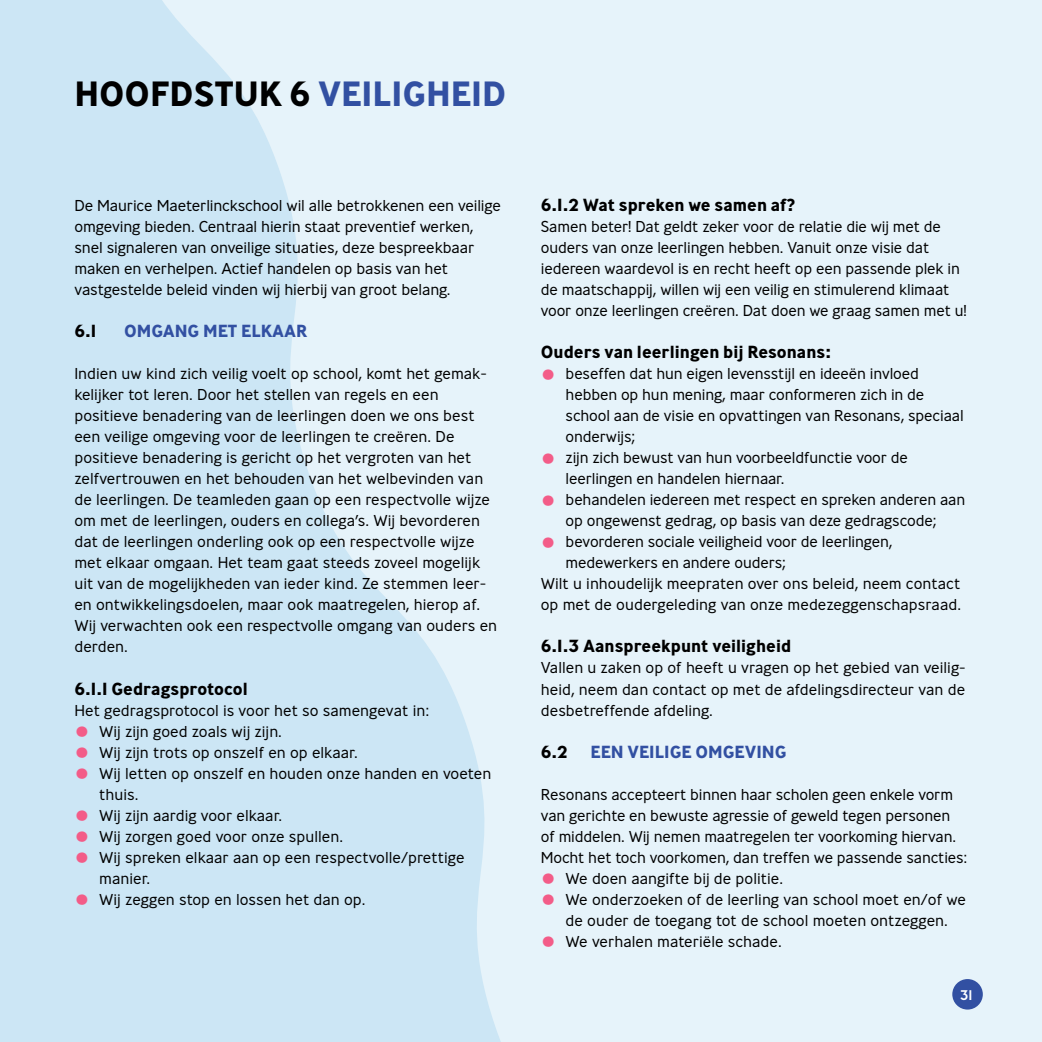
<style>
.page{position:relative;width:1042px;height:1042px;background:#e6f3fa}
.page>*{position:absolute;margin:0;border:0;box-sizing:border-box;transform-origin:0 0}
.t1{font:700 35px "Ministry";color:#3250a2}
.t2{font:700 35px "Ministry";color:#000}
.tussenkop{font:700 17.5px "Ministry";color:#000}
.t3{font:700 17.5px "Ministry";color:#3250a2}
.plat{font:300 15.75px/21px "Ministry";letter-spacing:-.01em;color:#000}
.t4{font:500 14px "Ministry";color:#fff}
.s1{color:#000}
.s2{font-weight:700;font-size:28px;color:#f35c88}
</style>
<div class="page">
<svg style="left:0;top:0;width:501px;height:1042px;fill:#cce6f5"></svg>
<div style="left:952px;top:979px;width:31px;height:30px;background:#3250a2;border-radius:50%"></div>
<p class="t2" style="left:74px;top:71px;width:24px">hoofdstuk</p>
<p class="t1" style="left:289px;top:71px;width:219px"><span class="s1">6</span> VEILIGHEID</p>
<p class="plat" style="left:74px;top:195px;width:428px">De Maurice Maeterlinckschool wil alle betrokkenen een veilige omgeving bieden. Centraal hierin staat preventief werken, snel signaleren van onveilige situaties, deze bespreekbaar maken en verhelpen. Actief handelen op basis van het vastgestelde beleid vinden wij hierbij van groot belang.</p>
<p class="tussenkop" style="left:74px;top:320px;width:23px">6.1</p>
<p class="t3" style="left:124px;top:320px;width:185px">OMGANG MET ELKAAR</p>
<p class="plat" style="left:74px;top:363px;width:424px">Indien uw kind zich veilig voelt op school, komt het gemak&shy;kelijker tot leren. Door het stellen van regels en een positieve benadering van de leerlingen doen we ons best een veilige omgeving voor de leerlingen te creëren. De positieve benadering is gericht op het vergroten van het zelfvertrouwen en het behouden van het welbevinden van de leerlingen. De teamleden gaan op een respectvolle wijze om met de leerlingen, ouders en collega’s. Wij bevorderen dat de leerlingen onderling ook op een respectvolle wijze met elkaar omgaan. Het team gaat steeds zoveel mogelijk uit van de mogelijkheden van ieder kind. Ze stemmen leer&shy;en ontwikkelingsdoelen, maar ook maatregelen, hierop af.<br>Wij verwachten ook een respectvolle omgang van ouders en derden.</p>
<p class="tussenkop" style="left:74px;top:677px;width:175px">6.1.1 Gedragsprotocol</p>
<p class="plat" style="left:74px;top:699px;width:356px">Het gedragsprotocol is voor het so samengevat in:</p>
<p class="plat" style="left:74px;top:720px;width:209px"><span class="s2">•</span> Wij zijn goed zoals wij zijn.</p>
<p class="plat" style="left:74px;top:741px;width:285px"><span class="s2">•</span> Wij zijn trots op onszelf en op elkaar.</p>
<p class="plat" style="left:99px;top:762px;width:394px;text-indent:-25px"><span class="s2">•</span> Wij letten op onszelf en houden onze handen en voeten thuis.</p>
<p class="plat" style="left:74px;top:804px;width:209px"><span class="s2">•</span> Wij zijn aardig voor elkaar.</p>
<p class="plat" style="left:74px;top:825px;width:270px"><span class="s2">•</span> Wij zorgen goed voor onze spullen.</p>
<p class="plat" style="left:99px;top:846px;width:367px;text-indent:-25px"><span class="s2">•</span> Wij spreken elkaar aan op een respectvolle/prettige manier.</p>
<p class="plat" style="left:74px;top:888px;width:293px"><span class="s2">•</span> Wij zeggen stop en lossen het dan op.</p>
<p class="tussenkop" style="left:541px;top:194px;width:256px">6.1.2 Wat spreken we samen af?</p>
<p class="plat" style="left:541px;top:216px;width:428px">Samen beter! Dat geldt zeker voor de relatie die wij met de ouders van onze leerlingen hebben. Vanuit onze visie dat iedereen waardevol is en recht heeft op een passende plek in de maatschappij, willen wij een veilig en stimulerend klimaat voor onze leerlingen creëren. Dat doen we graag samen met u!</p>
<p class="tussenkop" style="left:541px;top:341px;width:292px">Ouders van leerlingen bij Resonans:</p>
<p class="plat" style="left:566px;top:363px;width:399px;text-indent:-25px"><span class="s2">•</span> beseffen dat hun eigen levensstijl en ideeën invloed hebben op hun mening, maar conformeren zich in de school aan de visie en opvattingen van Resonans, speciaal onderwijs;</p>
<p class="plat" style="left:566px;top:447px;width:344px;text-indent:-25px"><span class="s2">•</span> zijn zich bewust van hun voorbeeldfunctie voor de leerlingen en handelen hiernaar.</p>
<p class="plat" style="left:541px;top:489px;width:426px;text-align:center"><span class="s2">•</span> behandelen iedereen met respect en spreken anderen aan op ongewenst gedrag, op basis van deze gedragscode;</p>
<p class="plat" style="left:566px;top:531px;width:328px;text-indent:-25px"><span class="s2">•</span> bevorderen sociale veiligheid voor de leerlingen, medewerkers en andere ouders;</p>
<p class="plat" style="left:541px;top:573px;width:422px">Wilt u inhoudelijk meepraten over ons beleid, neem contact op met de oudergeleding van onze medezeggenschapsraad.</p>
<p class="tussenkop" style="left:541px;top:635px;width:252px">6.1.3 Aanspreekpunt veiligheid</p>
<p class="plat" style="left:541px;top:657px;width:427px;text-align:justify">Vallen u zaken op of heeft u vragen op het gebied van veilig&shy;heid, neem dan contact op met de afdelingsdirecteur van de desbetreffende afdeling.</p>
<p class="tussenkop" style="left:541px;top:740px;width:29px">6.2</p>
<p class="t3" style="left:590px;top:740px;width:198px">EEN VEILIGE OMGEVING</p>
<p class="plat" style="left:541px;top:783px;width:428px">Resonans accepteert binnen haar scholen geen enkele vorm van gerichte en bewuste agressie of geweld tegen personen of middelen. Wij nemen maatregelen ter voorkoming hiervan.<br>Mocht het toch voorkomen, dan treffen we passende sancties:</p>
<p class="plat" style="left:541px;top:867px;width:244px"><span class="s2">•</span> We doen aangifte bij de politie.</p>
<p class="plat" style="left:541px;top:888px;width:427px;text-align:center"><span class="s2">•</span> We onderzoeken of de leerling van school moet en/of we de ouder de toegang tot de school moeten ontzeggen.</p>
<p class="plat" style="left:541px;top:930px;width:243px"><span class="s2">•</span> We verhalen materiële schade.</p>
<p class="t4" style="left:960px;top:985px;width:14px">31</p>
</div>
